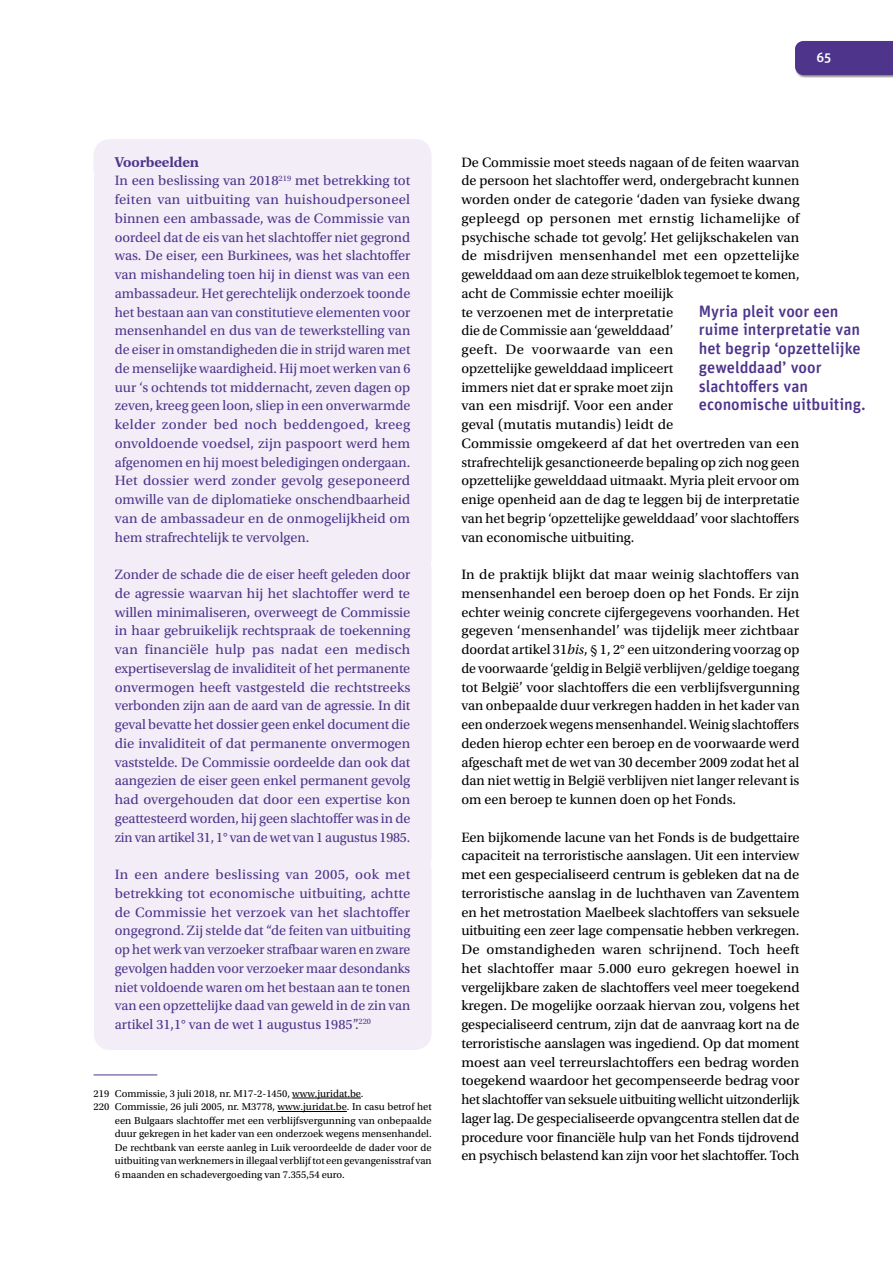
<style>
.page{position:relative;width:893px;height:1263px;background:#fff}
.page>*{position:absolute;margin:0;border:0;box-sizing:border-box;transform-origin:0 0}
.SubTitles_x_x_x{font:500 16.5px/18.8px "Unit Rounded OT";color:#4e358b}
.Body{font:14.25px/18.8px "Utopia Std";color:#000;text-align:justify}
.kadertekst{font:14.25px/18.8px "Utopia Std";color:#4e358b;text-align:justify}
.kadertekst-2{font:700 14.25px "Utopia";color:#4e358b}
.t1{font:500 13.5px "Unit Rounded OT";color:#fff}
.Voetnoot{font:10.5px/13.5px "Utopia Std";color:#000;text-align:justify}
.s1{font-style:italic}
</style>
<div class="page">
<div style="left:795px;top:41px;width:98px;height:37px;background:#000;opacity:.3"></div>
<div style="left:795px;top:41px;width:98px;height:34px;background:#4e358b"></div>
<div style="left:94px;top:139px;width:338px;height:48px;background:#f3edf7;border-radius:17px"></div>
<div style="left:94px;top:158px;width:338px;height:417px;background:#f3edf7;border-radius:17px"></div>
<div style="left:94px;top:552px;width:338px;height:323px;background:#f3edf7;border-radius:17px"></div>
<div style="left:94px;top:852px;width:338px;height:198px;background:#f3edf7;border-radius:17px"></div>
<hr style="left:94px;top:1074px;width:63px;height:1px;background:#4e358b">
<hr style="left:292px;top:1098px;width:69px;height:1px;background:#000">
<hr style="left:278px;top:1111px;width:69px;height:1px;background:#000">
<p class="t1" style="left:816px;top:49px;width:16px">65</p>
<p class="kadertekst-2" style="left:115px;top:153px;width:86px">Voorbeelden</p>
<p class="kadertekst" style="left:115px;top:172px;width:297px">In een beslissing van 2018<sup>219</sup> met betrekking tot feiten van uitbuiting van huishoudpersoneel binnen een ambassade, was de Commissie van oordeel dat de eis van het slachtoffer niet gegrond was. De eiser, een Burkinees, was het slachtoffer van mishandeling toen hij in dienst was van een ambassadeur. Het gerechtelijk onderzoek toonde het bestaan aan van constitutieve elementen voor mensenhandel en dus van de tewerkstelling van de eiser in omstandigheden die in strijd waren met de menselijke waardigheid. Hij moet werken van 6 uur ‘s ochtends tot middernacht, zeven dagen op zeven, kreeg geen loon, sliep in een onverwarmde kelder zonder bed noch beddengoed, kreeg onvoldoende voedsel, zijn paspoort werd hem afgenomen en hij moest beledigingen ondergaan.<br>Het dossier werd zonder gevolg geseponeerd omwille van de diplomatieke onschendbaarheid van de ambassadeur en de onmogelijkheid om hem strafrechtelijk te vervolgen.</p>
<p class="kadertekst" style="left:115px;top:565px;width:297px">Zonder de schade die de eiser heeft geleden door de agressie waarvan hij het slachtoffer werd te willen minimaliseren, overweegt de Commissie in haar gebruikelijk rechtspraak de toekenning van financiële hulp pas nadat een medisch expertiseverslag de invaliditeit of het permanente onvermogen heeft vastgesteld die rechtstreeks verbonden zijn aan de aard van de agressie. In dit geval bevatte het dossier geen enkel document die die invaliditeit of dat permanente onvermogen vaststelde. De Commissie oordeelde dan ook dat aangezien de eiser geen enkel permanent gevolg had overgehouden dat door een expertise kon geattesteerd worden, hij geen slachtoffer was in de zin van artikel 31, 1° van de wet van 1 augustus 1985.</p>
<p class="kadertekst" style="left:115px;top:865px;width:297px">In een andere beslissing van 2005, ook met betrekking tot economische uitbuiting, achtte de Commissie het verzoek van het slachtoffer ongegrond. Zij stelde dat “de feiten van uitbuiting op het werk van verzoeker strafbaar waren en zware gevolgen hadden voor verzoeker maar desondanks niet voldoende waren om het bestaan aan te tonen van een opzettelijke daad van geweld in de zin van artikel 31,1° van de wet 1 augustus 1985”.<sup>220</sup></p>
<p class="Voetnoot" style="left:94px;top:1087px;width:272px">219 Commissie, 3 juli 2018, nr. M17-2-1450, www.juridat.be.</p>
<p class="Voetnoot" style="left:115px;top:1100px;width:318px;text-indent:-21px">220 Commissie, 26 juli 2005, nr. M3778, www.juridat.be. In casu betrof het een Bulgaars slachtoffer met een verblijfsvergunning van onbepaalde duur gekregen in het kader van een onderzoek wegens mensenhandel.<br>De rechtbank van eerste aanleg in Luik veroordeelde de dader voor de uitbuiting van werknemers in illegaal verblijf tot een gevangenisstraf van 6 maanden en schadevergoeding van 7.355,54 euro.</p>
<p class="Body" style="left:461px;top:153px;width:340px;text-align:left">De Commissie moet steeds nagaan of de feiten waarvan de persoon het slachtoffer werd, ondergebracht kunnen worden onder de categorie ‘daden van fysieke dwang gepleegd op personen met ernstig lichamelijke of psychische schade tot gevolg’. Het gelijkschakelen van de misdrijven mensenhandel met een opzettelijke gewelddaad om aan deze struikelblok tegemoet te komen, acht de Commissie echter moeilijk<br>te verzoenen met de interpretatie<br>die de Commissie aan ‘gewelddaad’<br>geeft. De voorwaarde van een<br>opzettelijke gewelddaad impliceert<br>immers niet dat er sprake moet zijn<br>van een misdrijf. Voor een ander<br>geval (mutatis mutandis) leidt de<br>Commissie omgekeerd af dat het overtreden van een strafrechtelijk gesanctioneerde bepaling op zich nog geen opzettelijke gewelddaad uitmaakt. Myria pleit ervoor om enige openheid aan de dag te leggen bij de interpretatie van het begrip ‘opzettelijke gewelddaad’ voor slachtoffers van economische uitbuiting.</p>
<p class="Body" style="left:461px;top:565px;width:340px">In de praktijk blijkt dat maar weinig slachtoffers van mensenhandel een beroep doen op het Fonds. Er zijn echter weinig concrete cijfergegevens voorhanden. Het gegeven ‘mensenhandel’ was tijdelijk meer zichtbaar doordat artikel 31<span class="s1">bis</span>, § 1, 2° een uitzondering voorzag op de voorwaarde ‘geldig in België verblijven/geldige toegang tot België’ voor slachtoffers die een verblijfsvergunning van onbepaalde duur verkregen hadden in het kader van een onderzoek wegens mensenhandel. Weinig slachtoffers deden hierop echter een beroep en de voorwaarde werd afgeschaft met de wet van 30 december 2009 zodat het al dan niet wettig in België verblijven niet langer relevant is om een beroep te kunnen doen op het Fonds.</p>
<p class="Body" style="left:461px;top:828px;width:340px">Een bijkomende lacune van het Fonds is de budgettaire capaciteit na terroristische aanslagen. Uit een interview met een gespecialiseerd centrum is gebleken dat na de terroristische aanslag in de luchthaven van Zaventem en het metrostation Maelbeek slachtoffers van seksuele uitbuiting een zeer lage compensatie hebben verkregen.<br>De omstandigheden waren schrijnend. Toch heeft het slachtoffer maar 5.000 euro gekregen hoewel in vergelijkbare zaken de slachtoffers veel meer toegekend kregen. De mogelijke oorzaak hiervan zou, volgens het gespecialiseerd centrum, zijn dat de aanvraag kort na de terroristische aanslagen was ingediend. Op dat moment moest aan veel terreurslachtoffers een bedrag worden toegekend waardoor het gecompenseerde bedrag voor het slachtoffer van seksuele uitbuiting wellicht uitzonderlijk lager lag. De gespecialiseerde opvangcentra stellen dat de procedure voor financiële hulp van het Fonds tijdrovend en psychisch belastend kan zijn voor het slachtoffer. Toch</p>
<h2 class="SubTitles_x_x_x" style="left:699px;top:301px;width:169px">Myria pleit voor een ruime interpretatie van het begrip ‘opzettelijke gewelddaad’ voor slachtoffers van economische uitbuiting.</h2>
</div>
